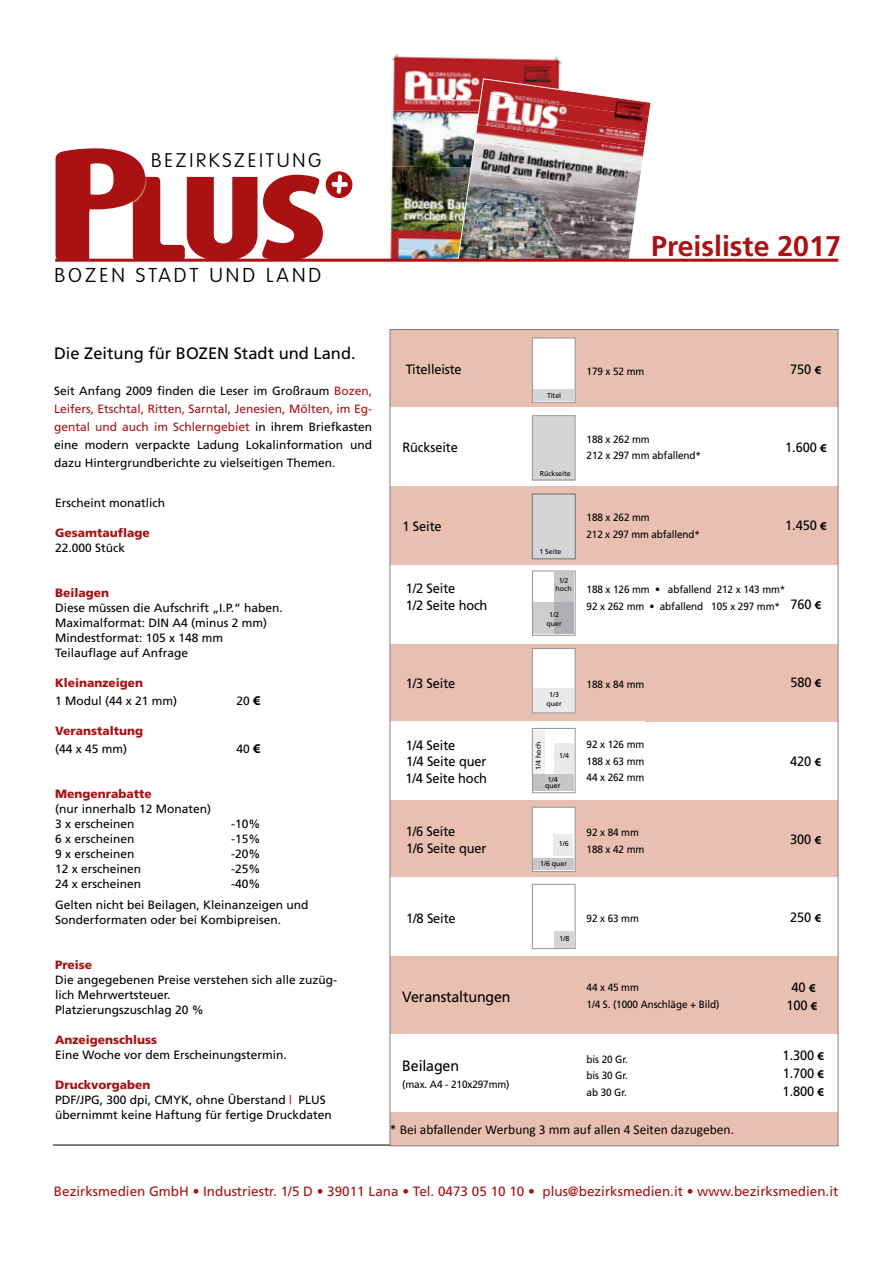
<style>
.page{position:relative;width:893px;height:1263px;background:#fff}
.page>*{position:absolute;margin:0;border:0;box-sizing:border-box;transform-origin:0 0}
.t1{font:700 28.5px "Frutiger";color:#a91113}
.t2{font:100 19.8px "VAG Rounded";letter-spacing:.15em;color:#000}
.t3{font:100 19.5px "VAG Rounded";letter-spacing:.14em;color:#000}
.t4{font:16.5px "Frutiger";color:#000}
.t5{font:15px "Frutiger";letter-spacing:-.01em;color:#000;scale:.95 1}
.t6{font:13.5px/16.5px "Frutiger";letter-spacing:-.01em;color:#000;scale:.95 1}
.t7{font:13.5px "Frutiger";color:#a91113}
.t8{font:13.5px "Calibri";color:#000}
.t9{font:12px/15px "Frutiger";color:#000}
.t10{font:900 12px "Frutiger";color:#a91113}
.t11{font:10.5px/16.5px "Frutiger";letter-spacing:-.01em;color:#000;scale:.95 1}
.t12{font:7.05px/8.4px "Frutiger";color:#000;text-align:center}
.s1{color:#a91113}
.s2{font-family:"Myriad Pro";font-weight:700;font-size:13.5px}
.s3{font-weight:900;color:#a91113}
.s4{font-family:"Myriad Pro";font-weight:700;font-size:12px}
</style>
<div class="page">
<img style="left:392px;top:54px;width:169px;height:56px">
<img style="left:391px;top:110px;width:59px;height:56px">
<img style="left:390px;top:166px;width:60px;height:57px">
<img style="left:388px;top:223px;width:62px;height:36px">
<img style="left:450px;top:78px;width:201px;height:181px">
<hr style="left:55px;top:259px;width:783px;height:3px;background:#a91113">
<svg style="left:326px;top:171px;width:26px;height:27px"></svg>
<svg style="left:330px;top:175px;width:19px;height:18px"></svg>
<svg style="left:56px;top:148px;width:267px;height:111px"></svg>
<hr style="left:53px;top:1145px;width:785px;height:1px;background:#000">
<div style="left:390px;top:956px;width:448px;height:78px;background:#e8bfb0"></div>
<div style="left:390px;top:643px;width:448px;height:78px;background:#e8bfb0"></div>
<div style="left:390px;top:330px;width:448px;height:78px;background:#e8bfb0"></div>
<div style="left:532px;top:338px;width:43px;height:64px;background:#fff;border:1px solid #96979a"></div>
<div style="left:533px;top:389px;width:41px;height:12px;background:#d3d5d6"></div>
<div style="left:532px;top:416px;width:43px;height:64px;background:#d3d5d6"></div>
<div style="left:532px;top:415px;width:43px;height:65px;border:1px solid #96979a"></div>
<div style="left:390px;top:486px;width:448px;height:78px;background:#e8bfb0"></div>
<div style="left:532px;top:494px;width:43px;height:65px;background:#d3d5d6;border:1px solid #707173"></div>
<div style="left:532px;top:571px;width:43px;height:64px;background:#fff;border:1px solid #96979a"></div>
<div style="left:534px;top:603px;width:40px;height:31px;background:#cccdce"></div>
<div style="left:554px;top:572px;width:20px;height:62px;background:linear-gradient(to right,#b9babc,#b9babc)"></div>
<div style="left:532px;top:648px;width:43px;height:65px;background:#fff;border:1px solid #96979a"></div>
<div style="left:534px;top:688px;width:40px;height:23px;background:#e9eaeb"></div>
<div style="left:390px;top:800px;width:448px;height:78px;background:#e8bfb0"></div>
<div style="left:534px;top:731px;width:11px;height:60px;background:#f0f0f1"></div>
<div style="left:532px;top:728px;width:43px;height:65px;border:1px solid #96979a"></div>
<div style="left:533px;top:774px;width:41px;height:17px;background:#c6c7c8"></div>
<div style="left:554px;top:743px;width:19px;height:30px;background:#e9eaeb"></div>
<div style="left:532px;top:807px;width:43px;height:65px;background:#fff;border:1px solid #96979a"></div>
<div style="left:533px;top:858px;width:41px;height:12px;background:#c6c7c8"></div>
<div style="left:554px;top:835px;width:19px;height:21px;background:#e9eaeb"></div>
<div style="left:532px;top:884px;width:43px;height:65px;background:#fff;border:1px solid #96979a"></div>
<div style="left:554px;top:931px;width:20px;height:16px;background:#d3d5d6"></div>
<div style="left:390px;top:1112px;width:448px;height:33px;background:#e8bfb0"></div>
<h3 class="t3" style="left:151px;top:149px;width:171px">BEZIRKSZEITUNG</h3>
<h2 class="t2" style="left:54px;top:263px;width:268px">BOZEN STADT UND LAND</h2>
<h1 class="t1" style="left:651px;top:229px;width:191px">Preisliste 2017</h1>
<h3 class="t4" style="left:54px;top:343px;width:303px">Die Zeitung für BOZEN Stadt und Land.</h3>
<p class="t9" style="left:54px;top:382px;width:320px;line-height:18px;text-align:justify">Seit Anfang 2009 finden die Leser im Großraum <span class="s1">Bozen, Leifers, Etschtal, Ritten, Sarntal, Jenesien, Mölten, im Eg&shy;gental und auch im Schlerngebiet</span> in ihrem Briefkasten eine modern verpackte Ladung Lokalinformation und dazu Hintergrundberichte zu vielseitigen Themen.</p>
<p class="t9" style="left:55px;top:496px;width:112px">Erscheint monatlich</p>
<p class="t10" style="left:55px;top:526px;width:96px">Gesamtauflage</p>
<p class="t9" style="left:55px;top:541px;width:72px">22.000 Stück</p>
<p class="t10" style="left:55px;top:586px;width:56px">Beilagen</p>
<p class="t9" style="left:55px;top:601px;width:229px">Diese müssen die Aufschrift „I.P.“ haben.<br>Maximalformat: DIN A4 (minus 2 mm)<br>Mindestformat: 105 x 148 mm<br>Teilauflage auf Anfrage</p>
<p class="t10" style="left:55px;top:676px;width:90px">Kleinanzeigen</p>
<p class="t9" style="left:55px;top:694px;width:124px">1 Modul (44 x 21 mm)</p>
<p class="t9" style="left:236px;top:694px;width:26px">20 <span class="s2">€</span></p>
<p class="t10" style="left:55px;top:724px;width:90px">Veranstaltung</p>
<p class="t9" style="left:55px;top:742px;width:74px">(44 x 45 mm)</p>
<p class="t9" style="left:236px;top:742px;width:26px">40 <span class="s2">€</span></p>
<p class="t10" style="left:55px;top:787px;width:98px">Mengenrabatte</p>
<p class="t9" style="left:55px;top:802px;width:158px">(nur innerhalb 12 Monaten)<br>3 x erscheinen</p>
<p class="t9" style="left:231px;top:817px;width:31px">-10%</p>
<p class="t9" style="left:55px;top:832px;width:81px">6 x erscheinen</p>
<p class="t9" style="left:231px;top:832px;width:31px">-15%</p>
<p class="t9" style="left:55px;top:847px;width:81px">9 x erscheinen</p>
<p class="t9" style="left:231px;top:847px;width:31px">-20%</p>
<p class="t9" style="left:55px;top:862px;width:88px">12 x erscheinen</p>
<p class="t9" style="left:231px;top:862px;width:31px">-25%</p>
<p class="t9" style="left:55px;top:877px;width:88px">24 x erscheinen</p>
<p class="t9" style="left:55px;top:874px;width:255px;line-height:21px;text-indent:176px">-40%<br>Gelten nicht bei Beilagen, Kleinanzeigen und</p>
<p class="t9" style="left:55px;top:913px;width:228px">Sonderformaten oder bei Kombipreisen.</p>
<p class="t10" style="left:55px;top:958px;width:39px">Preise</p>
<p class="t9" style="left:55px;top:973px;width:284px">Die angegebenen Preise verstehen sich alle zuzüg&shy;lich Mehrwertsteuer.<br>Platzierungszuschlag 20 %</p>
<p class="t10" style="left:55px;top:1033px;width:104px">Anzeigenschluss</p>
<p class="t9" style="left:55px;top:1048px;width:233px">Eine Woche vor dem Erscheinungstermin.</p>
<p class="t9" style="left:55px;top:1078px;width:278px"><span class="s3">Druckvorgaben<br></span>PDF/JPG, 300 dpi, CMYK, ohne Überstand <span class="s1">|</span> PLUS übernimmt keine Haftung für fertige Druckdaten</p>
<p class="t6" style="left:406px;top:361px;width:60px">Titelleiste</p>
<p class="t6" style="left:790px;top:361px;width:34px">750 <span class="s4">€</span></p>
<p class="t12" style="left:547px;top:392px;width:16px">Titel</p>
<p class="t11" style="left:587px;top:363px;width:62px">179 x 52 mm</p>
<p class="t11" style="left:587px;top:430px;width:122px">188 x 262 mm<br>212 x 297 mm abfallend*</p>
<p class="t6" style="left:403px;top:439px;width:60px">Rückseite</p>
<p class="t6" style="left:785px;top:439px;width:45px">1.600 <span class="s4">€</span></p>
<p class="t12" style="left:540px;top:469px;width:32px">Rückseite</p>
<p class="t11" style="left:587px;top:509px;width:121px">188 x 262 mm<br>212 x 297 mm abfallend*</p>
<p class="t6" style="left:403px;top:517px;width:43px">1 Seite</p>
<p class="t6" style="left:785px;top:517px;width:45px">1.450 <span class="s4">€</span></p>
<p class="t12" style="left:539px;top:548px;width:23px">1 Seite</p>
<p class="t6" style="left:406px;top:580px;width:88px">1/2 Seite<br>1/2 Seite hoch</p>
<p class="t12" style="left:556px;top:576px;width:18px">1/2 hoch</p>
<p class="t12" style="left:547px;top:610px;width:17px">1/2 quer</p>
<p class="t11" style="left:587px;top:581px;width:211px">188 x 126 mm • abfallend 212 x 143 mm*<br>92 x 262 mm • abfallend 105 x 297 mm*</p>
<p class="t6" style="left:790px;top:596px;width:34px">760 <span class="s4">€</span></p>
<p class="t6" style="left:406px;top:675px;width:54px">1/3 Seite</p>
<p class="t11" style="left:587px;top:676px;width:62px">188 x 84 mm</p>
<p class="t6" style="left:790px;top:674px;width:34px">580 <span class="s4">€</span></p>
<p class="t12" style="left:546px;top:690px;width:17px">1/3 quer</p>
<p class="t6" style="left:405px;top:736px;width:88px">1/4 Seite<br>1/4 Seite quer<br>1/4 Seite hoch</p>
<p class="t12" style="left:534px;top:770px;width:29px;rotate:-90deg">1/4 hoch</p>
<p class="t12" style="left:559px;top:751px;width:11px">1/4</p>
<p class="t12" style="left:545px;top:776px;width:17px;line-height:6px">1/4 quer</p>
<p class="t11" style="left:587px;top:736px;width:62px;text-align:justify">92 x 126 mm 188 x 63 mm 44 x 262 mm</p>
<p class="t6" style="left:790px;top:753px;width:34px">420 <span class="s4">€</span></p>
<p class="t6" style="left:406px;top:823px;width:86px">1/6 Seite<br>1/6 Seite quer</p>
<p class="t12" style="left:559px;top:840px;width:11px">1/6</p>
<p class="t11" style="left:587px;top:824px;width:62px">92 x 84 mm<br>188 x 42 mm</p>
<p class="t6" style="left:790px;top:831px;width:34px">300 <span class="s4">€</span></p>
<p class="t12" style="left:540px;top:859px;width:29px">1/6 quer</p>
<p class="t6" style="left:406px;top:909px;width:54px">1/8 Seite</p>
<p class="t6" style="left:790px;top:909px;width:34px">250 <span class="s4">€</span></p>
<p class="t12" style="left:559px;top:935px;width:11px">1/8</p>
<p class="t11" style="left:587px;top:910px;width:57px">92 x 63 mm</p>
<p class="t5" style="left:402px;top:988px;width:116px">Veranstaltungen</p>
<p class="t6" style="left:786px;top:978px;width:34px;line-height:18px;text-align:center">40 <span class="s4">€<br></span>100 <span class="s4">€</span></p>
<p class="t11" style="left:587px;top:979px;width:141px">44 x 45 mm<br>1/4 S. (1000 Anschläge + Bild)</p>
<p class="t5" style="left:402px;top:1057px;width:61px">Beilagen</p>
<p class="t11" style="left:402px;top:1075px;width:114px">(max. A4 - 210x297mm)</p>
<p class="t11" style="left:587px;top:1051px;width:45px;text-align:justify">bis 20 Gr. bis 30 Gr. ab 30 Gr.</p>
<p class="t8" style="left:390px;top:1120px;width:346px">* Bei abfallender Werbung 3 mm auf allen 4 Seiten dazugeben.</p>
<p class="t6" style="left:783px;top:1046px;width:45px;line-height:18px;text-align:justify">1.300 <span class="s4">€ </span>1.700 <span class="s4">€ </span>1.800 <span class="s4">€</span></p>
<p class="t7" style="left:54px;top:1183px;width:786px">Bezirksmedien GmbH • Industriestr. 1/5 D • 39011 Lana • Tel. 0473 05 10 10 • plus@bezirksmedien.it • www.bezirksmedien.it</p>
</div>
